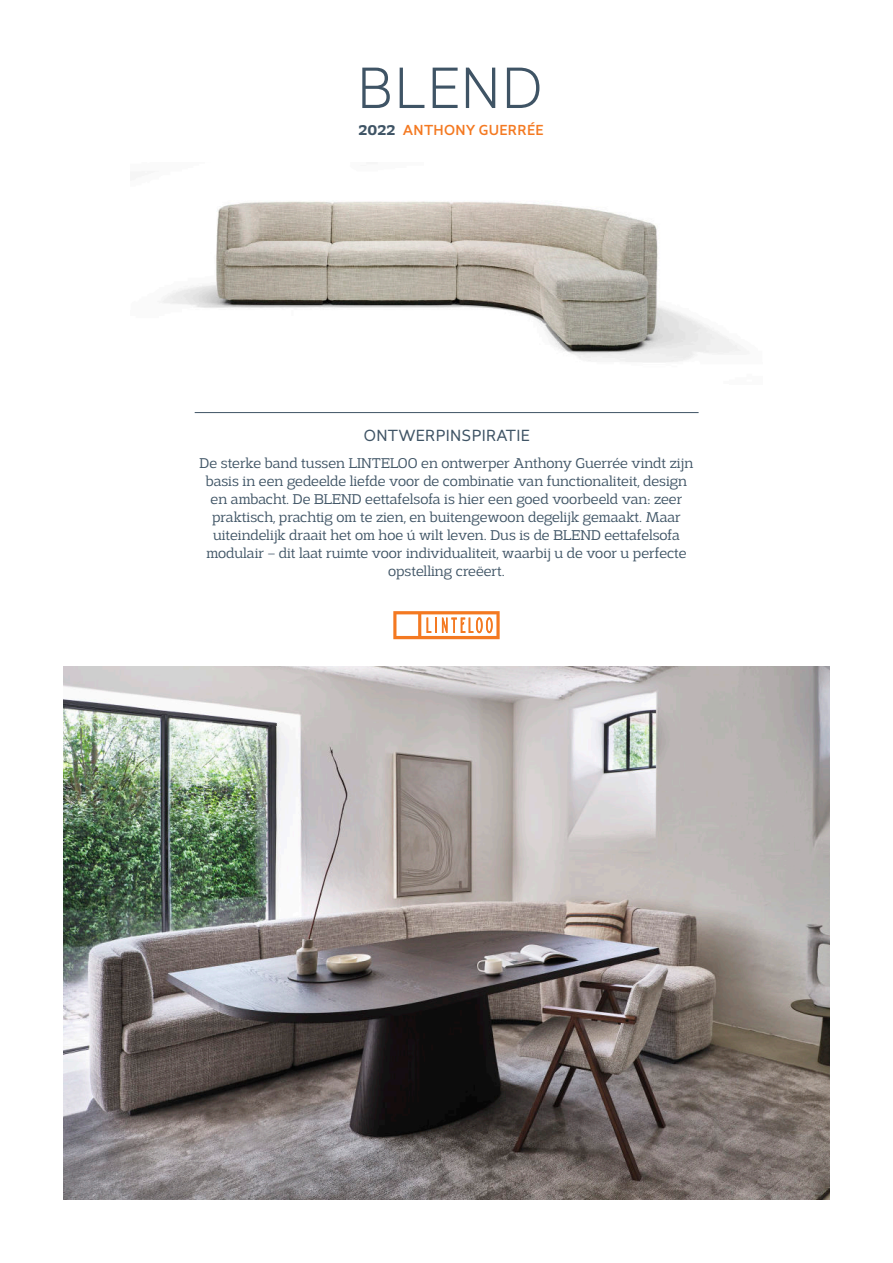
<style>
.page{position:relative;width:893px;height:1263px;background:#fff}
.page>*{position:absolute;margin:0;border:0;box-sizing:border-box;transform-origin:0 0}
.t1{font:300 54px "Revisal";letter-spacing:.02em;color:#3f5465}
.t2{font:300 15px/18px "Adria Slab";color:#3f5465;text-align:center}
.t3{font:15px "Revisal";letter-spacing:.02em;color:#3f5465}
.t4{font:500 13.5px "Revisal";letter-spacing:.02em;color:#f47921}
.s1{font-family:"Adria Slab";font-weight:700;font-size:15px;color:#3f5465}
</style>
<div class="page">
<svg style="left:393px;top:611px;width:107px;height:28px"></svg>
<img style="left:64px;top:666px;width:765px;height:533px">
<img style="left:162px;top:201px;width:579px;height:161px">
<hr style="left:195px;top:412px;width:504px;height:1px;background:#3f5465">
<h1 class="t1" style="left:357px;top:58px;width:187px">BLEND</h1>
<p class="t4" style="left:359px;top:122px;width:186px"><span class="s1">2022</span> ANTHONY GUERRÉE</p>
<p class="t3" style="left:364px;top:427px;width:167px">ONTWERPINSPIRATIE</p>
<p class="t2" style="left:200px;top:455px;width:495px">De sterke band tussen LINTELOO en ontwerper Anthony Guerrée vindt zĳn basis in een gedeelde liefde voor de combinatie van functionaliteit, design en ambacht. De BLEND eettafelsofa is hier een goed voorbeeld van: zeer praktisch, prachtig om te zien, en buitengewoon degelĳk gemaakt. Maar uiteindelĳk draait het om hoe ú wilt leven. Dus is de BLEND eettafelsofa modulair – dit laat ruimte voor individualiteit, waarbĳ u de voor u perfecte opstelling creëert.</p>
</div>
